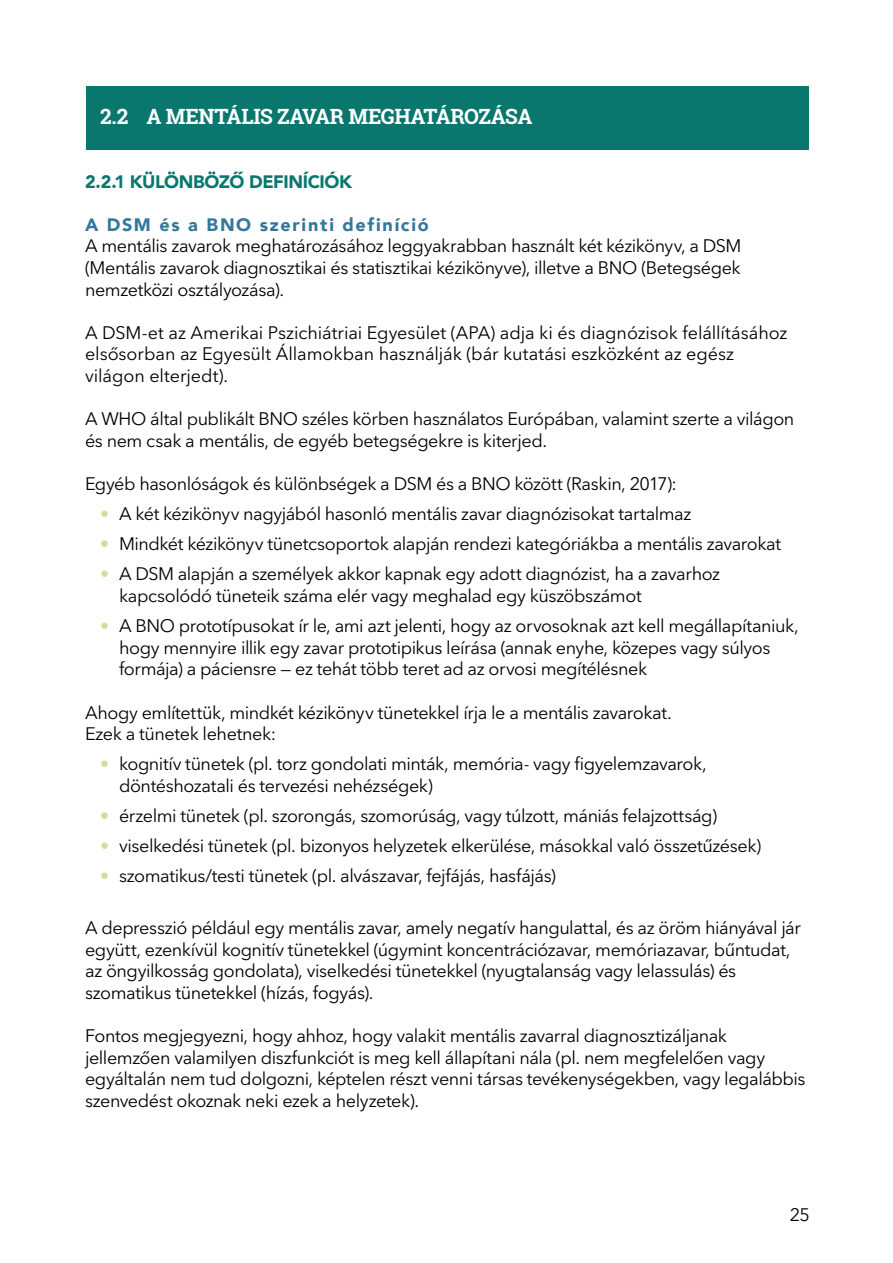
<style>
.page{position:relative;width:893px;height:1263px;background:#fff}
.page>*{position:absolute;margin:0;border:0;box-sizing:border-box;transform-origin:0 0}
.t1{font:700 21px "Roboto Slab";letter-spacing:-.02em;color:#fff}
.behúzás{font:18px/21.6px "Avenir Next LT Pro";letter-spacing:-.025em;color:#000}
.behúzás-2{font:18px/21.6px "Avenir Next LT Pro";letter-spacing:-.005em;color:#000}
.kiemelés_cim{font:900 18px "Avenir";letter-spacing:.095em;color:#32789c}
.t2{font:900 18px "Avenir";letter-spacing:-.025em;color:#09776e}
.s1{font-family:"Avenir";font-weight:300;color:#cae294}
</style>
<div class="page">
<div style="left:86px;top:86px;width:723px;height:64px;background:#09776e"></div>
<p class="t1" style="left:100px;top:102px;width:434px">2.2 A MENTÁLIS ZAVAR MEGHATÁROZÁSA</p>
<p class="t2" style="left:85px;top:166px;width:269px">2.2.1 KÜLÖNBÖZŐ DEFINÍCIÓK</p>
<p class="kiemelés_cim" style="left:85px;top:209px;width:345px">A DSM és a BNO szerinti definíció</p>
<p class="behúzás" style="left:85px;top:235px;width:658px;text-align:justify">A mentális zavarok meghatározásához leggyakrabban használt két kézikönyv, a DSM (Mentális zavarok diagnosztikai és statisztikai kézikönyve), illetve a BNO (Betegségek nemzetközi osztályozása).</p>
<p class="behúzás-2" style="left:85px;top:322px;width:704px">A DSM-et az Amerikai Pszichiátriai Egyesület (APA) adja ki és diagnózisok felállításához elsősorban az Egyesült Államokban használják (bár kutatási eszközként az egész világon elterjedt).</p>
<p class="behúzás" style="left:85px;top:408px;width:711px">A WHO által publikált BNO széles körben használatos Európában, valamint szerte a világon és nem csak a mentális, de egyéb betegségekre is kiterjed.</p>
<p class="behúzás" style="left:85px;top:473px;width:593px">Egyéb hasonlóságok és különbségek a DSM és a BNO között (Raskin, 2017):</p>
<p class="behúzás" style="left:100px;top:503px;width:593px"><span class="s1">•</span> A két kézikönyv nagyjából hasonló mentális zavar diagnózisokat tartalmaz</p>
<p class="behúzás" style="left:100px;top:533px;width:683px"><span class="s1">•</span> Mindkét kézikönyv tünetcsoportok alapján rendezi kategóriákba a mentális zavarokat</p>
<p class="behúzás" style="left:119px;top:563px;width:602px;text-indent:-19px"><span class="s1">•</span> A DSM alapján a személyek akkor kapnak egy adott diagnózist, ha a zavarhoz kapcsolódó tüneteik száma elér vagy meghalad egy küszöbszámot</p>
<p class="behúzás" style="left:119px;top:615px;width:681px;text-indent:-19px"><span class="s1">•</span> A BNO prototípusokat ír le, ami azt jelenti, hogy az orvosoknak azt kell megállapítaniuk, hogy mennyire illik egy zavar prototipikus leírása (annak enyhe, közepes vagy súlyos formája) a páciensre — ez tehát több teret ad az orvosi megítélésnek</p>
<p class="behúzás" style="left:85px;top:701px;width:588px">Ahogy említettük, mindkét kézikönyv tünetekkel írja le a mentális zavarokat.<br>Ezek a tünetek lehetnek:</p>
<p class="behúzás" style="left:119px;top:753px;width:589px;text-indent:-19px"><span class="s1">•</span> kognitív tünetek (pl. torz gondolati minták, memória- vagy figyelemzavarok, döntéshozatali és tervezési nehézségek)</p>
<p class="behúzás" style="left:100px;top:805px;width:619px"><span class="s1">•</span> érzelmi tünetek (pl. szorongás, szomorúság, vagy túlzott, mániás felajzottság)</p>
<p class="behúzás" style="left:100px;top:835px;width:663px"><span class="s1">•</span> viselkedési tünetek (pl. bizonyos helyzetek elkerülése, másokkal való összetűzések)</p>
<p class="behúzás" style="left:100px;top:865px;width:457px"><span class="s1">•</span> szomatikus/testi tünetek (pl. alvászavar, fejfájás, hasfájás)</p>
<p class="behúzás" style="left:85px;top:917px;width:717px">A depresszió például egy mentális zavar, amely negatív hangulattal, és az öröm hiányával jár együtt, ezenkívül kognitív tünetekkel (úgymint koncentrációzavar, memóriazavar, bűntudat, az öngyilkosság gondolata), viselkedési tünetekkel (nyugtalanság vagy lelassulás) és szomatikus tünetekkel (hízás, fogyás).</p>
<p class="behúzás" style="left:85px;top:1025px;width:722px">Fontos megjegyezni, hogy ahhoz, hogy valakit mentális zavarral diagnosztizáljanak jellemzően valamilyen diszfunkciót is meg kell állapítani nála (pl. nem megfelelően vagy egyáltalán nem tud dolgozni, képtelen részt venni társas tevékenységekben, vagy legalábbis szenvedést okoznak neki ezek a helyzetek).</p>
<p class="behúzás" style="left:790px;top:1203px;width:22px">25</p>
</div>
